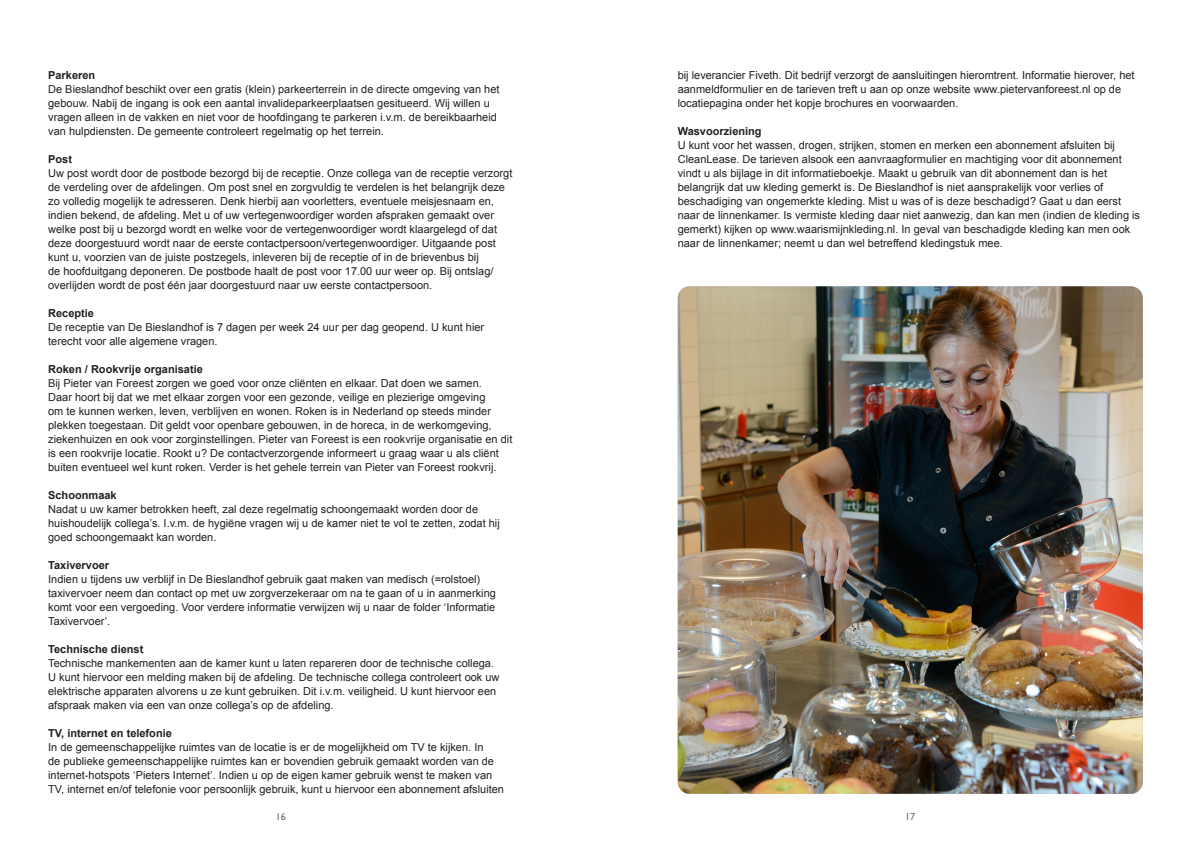
<style>
.page{position:relative;width:1191px;height:842px;background:#fff}
.page>*{position:absolute;margin:0;border:0;box-sizing:border-box;transform-origin:0 0}
.body{font:11px/14px "Arial";color:#231f20}
.Kop_3{font:11px/14px "Arial";color:#231f20}
.Kop_3-2{font:700 11px "Arial";color:#231f20}
.body-2{font:700 11px "Arial";color:#231f20}
.t1{font:10px "Gill Sans";color:#6c6d70}
</style>
<div class="page">
<img style="left:677px;top:286px;width:465px;height:508px">
<p class="Kop_3-2" style="left:48px;top:68px;width:49px">Parkeren</p>
<p class="body" style="left:48px;top:82px;width:453px">De Bieslandhof beschikt over een gratis (klein) parkeerterrein in de directe omgeving van het gebouw. Nabij de ingang is ook een aantal invalideparkeerplaatsen gesitueerd. Wij willen u vragen alleen in de vakken en niet voor de hoofdingang te parkeren i.v.m. de bereikbaarheid van hulpdiensten. De gemeente controleert regelmatig op het terrein.</p>
<p class="Kop_3-2" style="left:48px;top:152px;width:25px">Post</p>
<p class="body" style="left:48px;top:166px;width:466px">Uw post wordt door de postbode bezorgd bij de receptie. Onze collega van de receptie verzorgt de verdeling over de afdelingen. Om post snel en zorgvuldig te verdelen is het belangrijk deze zo volledig mogelijk te adresseren. Denk hierbij aan voorletters, eventuele meisjesnaam en, indien bekend, de afdeling. Met u of uw vertegenwoordiger worden afspraken gemaakt over welke post bij u bezorgd wordt en welke voor de vertegenwoordiger wordt klaargelegd of dat deze doorgestuurd wordt naar de eerste contactpersoon/vertegenwoordiger. Uitgaande post kunt u, voorzien van de juiste postzegels, inleveren bij de receptie of in de brievenbus bij<br>de hoofduitgang deponeren. De postbode haalt de post voor 17.00 uur weer op. Bij ontslag/ overlijden wordt de post één jaar doorgestuurd naar uw eerste contactpersoon.</p>
<p class="Kop_3-2" style="left:48px;top:306px;width:47px">Receptie</p>
<p class="body" style="left:48px;top:320px;width:437px">De receptie van De Bieslandhof is 7 dagen per week 24 uur per dag geopend. U kunt hier terecht voor alle algemene vragen.</p>
<p class="Kop_3-2" style="left:48px;top:362px;width:156px">Roken / Rookvrije organisatie</p>
<p class="Kop_3" style="left:48px;top:376px;width:466px">Bij Pieter van Foreest zorgen we goed voor onze cliënten en elkaar. Dat doen we samen.<br>Daar hoort bij dat we met elkaar zorgen voor een gezonde, veilige en plezierige omgeving<br>om te kunnen werken, leven, verblijven en wonen. Roken is in Nederland op steeds minder plekken toegestaan. Dit geldt voor openbare gebouwen, in de horeca, in de werkomgeving, ziekenhuizen en ook voor zorginstellingen. Pieter van Foreest is een rookvrije organisatie en dit is een rookvrije locatie. Rookt u? De contactverzorgende informeert u graag waar u als cliënt buiten eventueel wel kunt roken. Verder is het gehele terrein van Pieter van Foreest rookvrij.</p>
<p class="body-2" style="left:48px;top:488px;width:70px">Schoonmaak</p>
<p class="body" style="left:48px;top:502px;width:453px">Nadat u uw kamer betrokken heeft, zal deze regelmatig schoongemaakt worden door de huishoudelijk collega’s. I.v.m. de hygiëne vragen wij u de kamer niet te vol te zetten, zodat hij goed schoongemaakt kan worden.</p>
<p class="Kop_3-2" style="left:48px;top:558px;width:62px">Taxivervoer</p>
<p class="body" style="left:48px;top:572px;width:449px">Indien u tijdens uw verblijf in De Bieslandhof gebruik gaat maken van medisch (=rolstoel) taxivervoer neem dan contact op met uw zorgverzekeraar om na te gaan of u in aanmerking komt voor een vergoeding. Voor verdere informatie verwijzen wij u naar de folder ‘Informatie Taxivervoer’.</p>
<p class="Kop_3-2" style="left:48px;top:642px;width:97px">Technische dienst</p>
<p class="body" style="left:48px;top:656px;width:453px">Technische mankementen aan de kamer kunt u laten repareren door de technische collega.<br>U kunt hiervoor een melding maken bij de afdeling. De technische collega controleert ook uw elektrische apparaten alvorens u ze kunt gebruiken. Dit i.v.m. veiligheid. U kunt hiervoor een afspraak maken via een van onze collega’s op de afdeling.</p>
<p class="body-2" style="left:48px;top:726px;width:125px">TV, internet en telefonie</p>
<p class="body" style="left:48px;top:740px;width:457px">In de gemeenschappelijke ruimtes van de locatie is er de mogelijkheid om TV te kijken. In<br>de publieke gemeenschappelijke ruimtes kan er bovendien gebruik gemaakt worden van de internet-hotspots ‘Pieters Internet’. Indien u op de eigen kamer gebruik wenst te maken van TV, internet en/of telefonie voor persoonlijk gebruik, kunt u hiervoor een abonnement afsluiten</p>
<p class="body" style="left:677px;top:68px;width:458px">bij leverancier Fiveth. Dit bedrijf verzorgt de aansluitingen hieromtrent. Informatie hierover, het aanmeldformulier en de tarieven treft u aan op onze website www.pietervanforeest.nl op de locatiepagina onder het kopje brochures en voorwaarden.</p>
<p class="Kop_3-2" style="left:677px;top:124px;width:85px">Wasvoorziening</p>
<p class="body" style="left:677px;top:138px;width:464px">U kunt voor het wassen, drogen, strijken, stomen en merken een abonnement afsluiten bij CleanLease. De tarieven alsook een aanvraagformulier en machtiging voor dit abonnement vindt u als bijlage in dit informatieboekje. Maakt u gebruik van dit abonnement dan is het belangrijk dat uw kleding gemerkt is. De Bieslandhof is niet aansprakelijk voor verlies of beschadiging van ongemerkte kleding. Mist u was of is deze beschadigd? Gaat u dan eerst naar de linnenkamer. Is vermiste kleding daar niet aanwezig, dan kan men (indien de kleding is gemerkt) kijken op www.waarismijnkleding.nl. In geval van beschadigde kleding kan men ook naar de linnenkamer; neemt u dan wel betreffend kledingstuk mee.</p>
<p class="t1" style="left:276px;top:810px;width:11px">16</p>
<p class="t1" style="left:905px;top:810px;width:11px">17</p>
</div>
